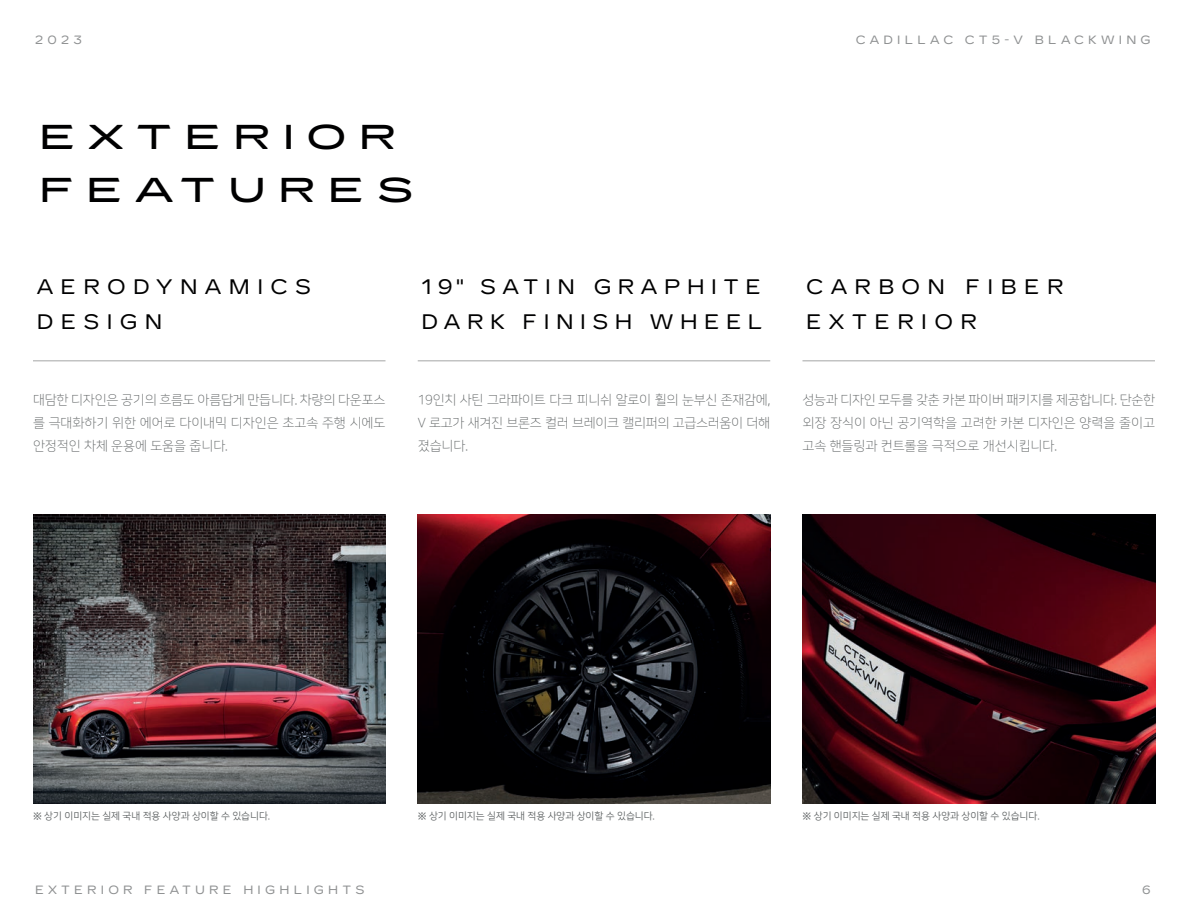
<style>
.page{position:relative;width:1188px;height:918px;background:#fff}
.page>*{position:absolute;margin:0;border:0;box-sizing:border-box;transform-origin:0 0}
.t1{font:500 expanded 34.5px/52.5px "Cadillac Gothic";letter-spacing:.35em;color:#000001}
.t2{font:21px/34.5px "Cadillac Gothic";letter-spacing:.35em;color:#000001}
.t3{font:21px/34.5px "Cadillac Gothic";letter-spacing:.31em;color:#000001}
.t4{font:13.2px/23px "Nanum Square L";color:#5d6162;text-align:justify}
.t5{font:12px "Cadillac Gothic";letter-spacing:.35em;color:#8e9091}
.t6{font:9.75px "Nanum Square R";color:#5d6162}
.s1{font-family:"Nanum Square B"}
</style>
<div class="page">
<hr style="left:33px;top:360px;width:353px;height:2px;background:#c2c3c3">
<img style="left:33px;top:514px;width:353px;height:290px">
<hr style="left:418px;top:360px;width:352px;height:2px;background:#c2c3c3">
<img style="left:418px;top:514px;width:352px;height:290px">
<hr style="left:802px;top:360px;width:353px;height:2px;background:#c2c3c3">
<img style="left:802px;top:514px;width:353px;height:290px">
<p class="t5" style="left:35px;top:33px;width:48px">2023</p>
<p class="t5" style="left:856px;top:33px;width:297px">CADILLAC CT5-V BLACKWING</p>
<h1 class="t1" style="left:39px;top:111px;width:377px">EXTERIOR<br>FEATURES</h1>
<h2 class="t2" style="left:37px;top:270px;width:276px">AERODYNAMICS<br>DESIGN</h2>
<h2 class="t3" style="left:421px;top:270px;width:343px">19" SATIN GRAPHITE<br>DARK FINISH WHEEL</h2>
<p class="t4" style="left:33px;top:389px;width:354px">대담한 디자인은 공기의 흐름도 아름답게 만듭니다. 차량의 다운포스 를 극대화하기 위한 에어로 다이내믹 디자인은 초고속 주행 시에도 안정적인 차체 운용에 도움을 줍니다.</p>
<p class="t4" style="left:418px;top:389px;width:354px">19인치 사틴 그라파이트 다크 피니쉬 알로이 휠의 눈부신 존재감에, V 로고가 새겨진 브론즈 컬러 브레이크 캘리퍼의 고급스러움이 더해 졌습니다.</p>
<h2 class="t2" style="left:806px;top:270px;width:259px">CARBON FIBER<br>EXTERIOR</h2>
<p class="t4" style="left:802px;top:389px;width:354px">성능과 디자인 모두를 갖춘 카본 파이버 패키지를 제공합니다. 단순한 외장 장식이 아닌 공기역학을 고려한 카본 디자인은 양력을 줄이고 고속 핸들링과 컨트롤을 극적으로 개선시킵니다.</p>
<p class="t6" style="left:33px;top:811px;width:239px"><span class="s1">※</span> 상기 이미지는 실제 국내 적용 사양과 상이할 수 있습니다.</p>
<p class="t6" style="left:418px;top:811px;width:239px"><span class="s1">※</span> 상기 이미지는 실제 국내 적용 사양과 상이할 수 있습니다.</p>
<p class="t6" style="left:802px;top:811px;width:239px"><span class="s1">※</span> 상기 이미지는 실제 국내 적용 사양과 상이할 수 있습니다.</p>
<p class="t5" style="left:35px;top:883px;width:331px">EXTERIOR FEATURE HIGHLIGHTS</p>
<p class="t5" style="left:1142px;top:883px;width:10px">6</p>
</div>
